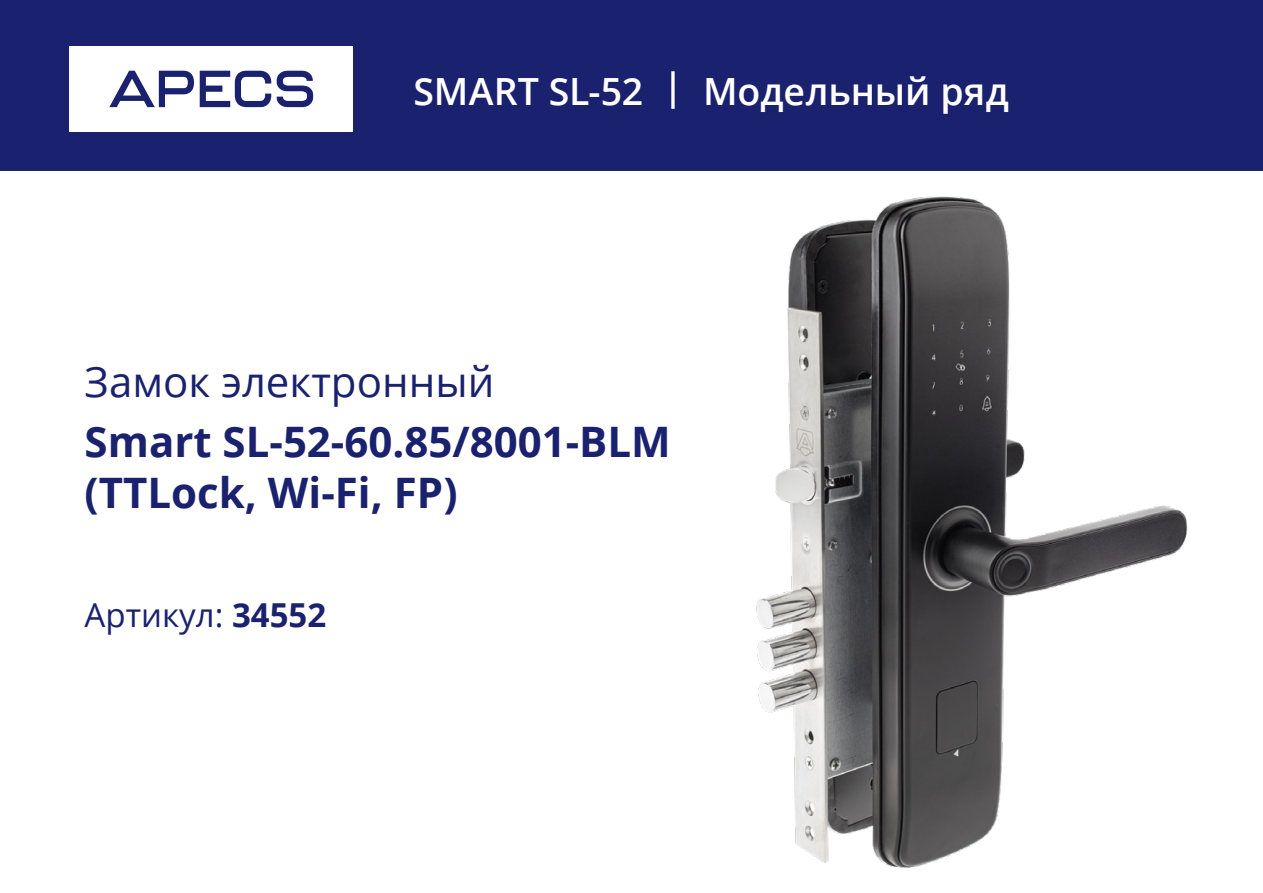
<style>
.page{position:relative;width:1263px;height:893px;background:#fff}
.page>*{position:absolute;margin:0;border:0;box-sizing:border-box;transform-origin:0 0}
.t1{font:700 42px/50.4px "Open Sans";color:#1a216e}
.t2{font:42px "Open Sans";color:#1a216e}
.t3{font:600 37.5px "Open Sans";color:#fff}
.t4{font:33px "Open Sans";color:#1a216e}
.s1{font-weight:700}
</style>
<div class="page">
<div style="left:0;top:0;width:1263px;height:171px;background:#1a216e"></div>
<div style="left:70px;top:46px;width:283px;height:86px;background:#fff"></div>
<svg style="left:200px;top:71px;width:71px;height:36px"></svg>
<svg style="left:109px;top:71px;width:85px;height:36px"></svg>
<svg style="left:277px;top:71px;width:36px;height:36px"></svg>
<img style="left:756px;top:196px;width:432px;height:672px">
<p class="t3" style="left:413px;top:65px;width:597px">SMART SL-52 | Модельный ряд</p>
<p class="t2" style="left:85px;top:353px;width:411px">Замок электронный</p>
<p class="t1" style="left:85px;top:416px;width:588px">Smart SL-52-60.85/8001-BLM (TTLock, Wi-Fi, FP)</p>
<p class="t4" style="left:85px;top:593px;width:243px">Артикул: <span class="s1">34552</span></p>
</div>
